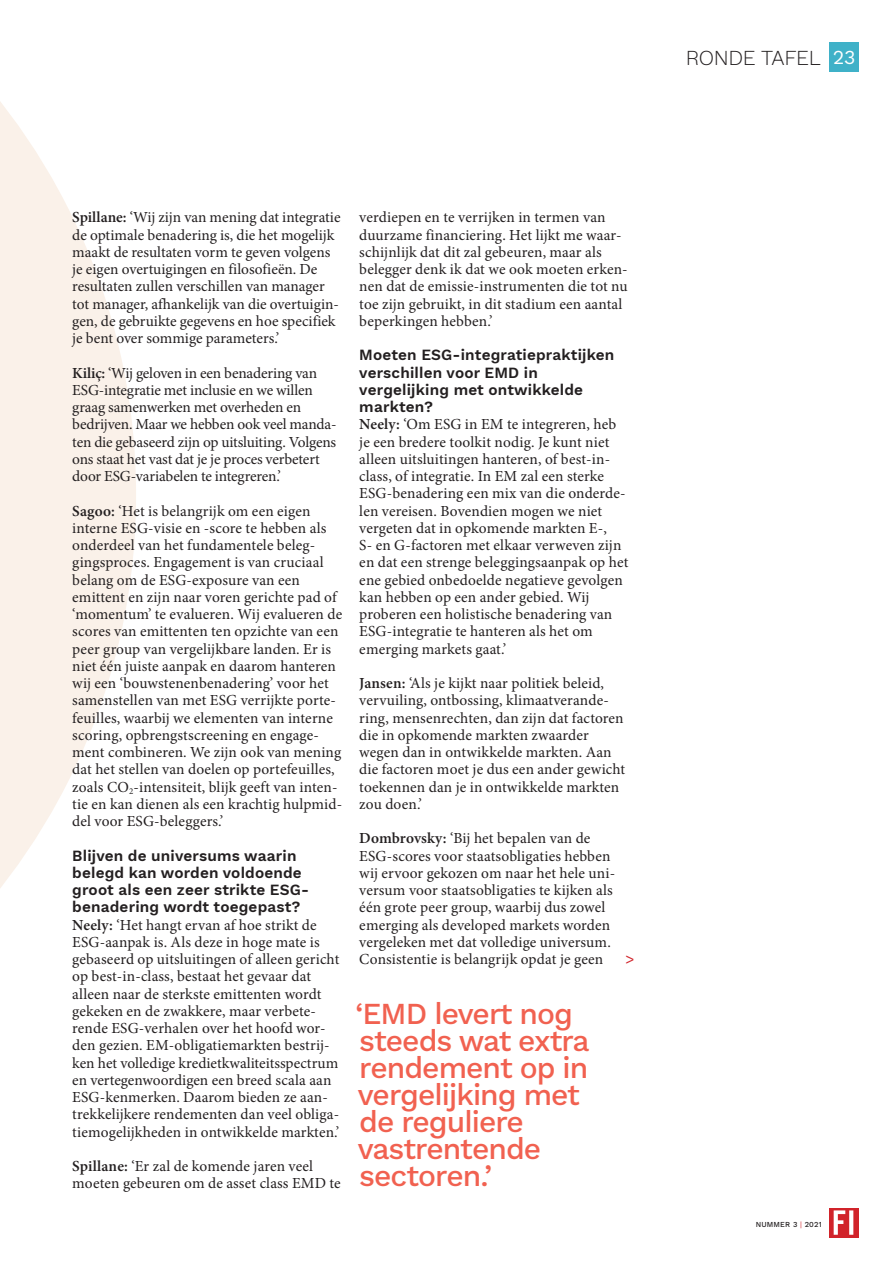
<style>
.page{position:relative;width:893px;height:1263px;background:#fff}
.page>*{position:absolute;margin:0;border:0;box-sizing:border-box;transform-origin:0 0}
.t1{font:30px/27px "Work Sans";letter-spacing:-.03em;color:#f16150}
.t2{font:300 21px "Work Sans";letter-spacing:-.015em;color:#231f20}
.t3{font:19.5px "Work Sans";color:#fff}
.t4{font:15.3px/17.2px "Minion Pro";letter-spacing:.005em;color:#231f20}
.t5{font:15.3px/17.2px "Work Sans";letter-spacing:.01em;color:#231f20}
.t6{font:15px "Work Sans";color:#d1232a}
.t7{font:7.5px "Work Sans";letter-spacing:.02em;color:#231f20}
.s1{font-weight:600}
.s2{color:#d1232a}
</style>
<div class="page">
<svg style="left:829px;top:1208px;width:30px;height:29px"></svg>
<svg style="left:834px;top:1210px;width:19px;height:25px"></svg>
<svg style="left:0;top:102px;width:136px;height:786px;fill:#faf1e9"></svg>
<div style="left:829px;top:43px;width:30px;height:29px;background:#3fb1c8"></div>
<h2 class="t2" style="left:686px;top:42px;width:136px">RONDE TAFEL</h2>
<p class="t3" style="left:833px;top:43px;width:24px">23</p>
<p class="t4" style="left:72px;top:209px;width:270px"><span class="s1">Spillane:</span> ‘Wij zijn van mening dat integratie de optimale benadering is, die het mogelijk maakt de resultaten vorm te geven volgens je eigen overtuigingen en filosofieën. De resultaten zullen verschillen van manager tot manager, afhankelijk van die overtuigin&shy;gen, de gebruikte gegevens en hoe specifiek je bent over sommige parameters.’</p>
<p class="t4" style="left:72px;top:364px;width:266px"><span class="s1">Kiliç:</span> ‘Wij geloven in een benadering van ESG-integratie met inclusie en we willen graag samenwerken met overheden en bedrijven. Maar we hebben ook veel manda&shy;ten die gebaseerd zijn op uitsluiting. Volgens ons staat het vast dat je je proces verbetert door ESG-variabelen te integreren.’</p>
<p class="t4" style="left:72px;top:502px;width:272px"><span class="s1">Sagoo:</span> ‘Het is belangrijk om een eigen interne ESG-visie en -score te hebben als onderdeel van het fundamentele beleg&shy;gingsproces. Engagement is van cruciaal belang om de ESG-exposure van een emittent en zijn naar voren gerichte pad of ‘momentum’ te evalueren. Wij evalueren de scores van emittenten ten opzichte van een peer group van vergelijkbare landen. Er is niet één juiste aanpak en daarom hanteren wij een ‘bouwstenenbenadering’ voor het samenstellen van met ESG verrijkte porte&shy;feuilles, waarbij we elementen van interne scoring, opbrengstscreening en engage&shy;ment combineren. We zijn ook van mening dat het stellen van doelen op portefeuilles, zoals CO<sub>2</sub>-intensiteit, blijk geeft van inten&shy;tie en kan dienen als een krachtig hulpmid&shy;del voor ESG-beleggers.’</p>
<p class="t5" style="left:72px;top:846px;width:238px">Blijven de universums waarin belegd kan worden voldoende groot als een zeer strikte ESG&shy;benadering wordt toegepast?</p>
<p class="t4" style="left:72px;top:916px;width:269px"><span class="s1">Neely:</span> ‘Het hangt ervan af hoe strikt de ESG-aanpak is. Als deze in hoge mate is gebaseerd op uitsluitingen of alleen gericht op best-in-class, bestaat het gevaar dat alleen naar de sterkste emittenten wordt gekeken en de zwakkere, maar verbete&shy;rende ESG-verhalen over het hoofd wor&shy;den gezien. EM-obligatiemarkten bestrij&shy;ken het volledige kredietkwaliteitsspectrum en vertegenwoordigen een breed scala aan ESG-kenmerken. Daarom bieden ze aan&shy;trekkelijkere rendementen dan veel obliga&shy;tiemogelijkheden in ontwikkelde markten.’</p>
<p class="t4" style="left:72px;top:1158px;width:270px"><span class="s1">Spillane:</span> ‘Er zal de komende jaren veel moeten gebeuren om de asset class EMD te</p>
<p class="t4" style="left:359px;top:209px;width:270px">verdiepen en te verrijken in termen van duurzame financiering. Het lijkt me waar&shy;schijnlijk dat dit zal gebeuren, maar als belegger denk ik dat we ook moeten erken&shy;nen dat de emissie-instrumenten die tot nu toe zijn gebruikt, in dit stadium een aantal beperkingen hebben.’</p>
<p class="t5" style="left:359px;top:346px;width:257px">Moeten ESG-integratiepraktijken verschillen voor EMD in vergelijking met ontwikkelde markten?</p>
<p class="t4" style="left:359px;top:416px;width:271px"><span class="s1">Neely:</span> ‘Om ESG in EM te integreren, heb je een bredere toolkit nodig. Je kunt niet alleen uitsluitingen hanteren, of best-in&shy;class, of integratie. In EM zal een sterke ESG-benadering een mix van die onderde&shy;len vereisen. Bovendien mogen we niet vergeten dat in opkomende markten E-,<br>S- en G-factoren met elkaar verweven zijn en dat een strenge beleggingsaanpak op het ene gebied onbedoelde negatieve gevolgen kan hebben op een ander gebied. Wij proberen een holistische benadering van ESG-integratie te hanteren als het om emerging markets gaat.’</p>
<p class="t4" style="left:359px;top:675px;width:267px"><span class="s1">Jansen:</span> ‘Als je kijkt naar politiek beleid, vervuiling, ontbossing, klimaatverande&shy;ring, mensenrechten, dan zijn dat factoren die in opkomende markten zwaarder wegen dan in ontwikkelde markten. Aan die factoren moet je dus een ander gewicht toekennen dan je in ontwikkelde markten zou doen.’</p>
<p class="t4" style="left:359px;top:830px;width:257px"><span class="s1">Dombrovsky:</span> ‘Bij het bepalen van de ESG-scores voor staatsobligaties hebben wij ervoor gekozen om naar het hele uni&shy;versum voor staatsobligaties te kijken als één grote peer group, waarbij dus zowel emerging als developed markets worden vergeleken met dat volledige universum.<br>Consistentie is belangrijk opdat je geen</p>
<h1 class="t1" style="left:355px;top:999px;width:236px">‘EMD levert nog steeds wat extra rendement op in vergelijking met de reguliere vastrentende sectoren.’</h1>
<p class="t6" style="left:625px;top:948px;width:11px">&gt;</p>
<p class="t7" style="left:756px;top:1219px;width:67px">NUMMER 3 <span class="s2">|</span> 2021</p>
</div>
